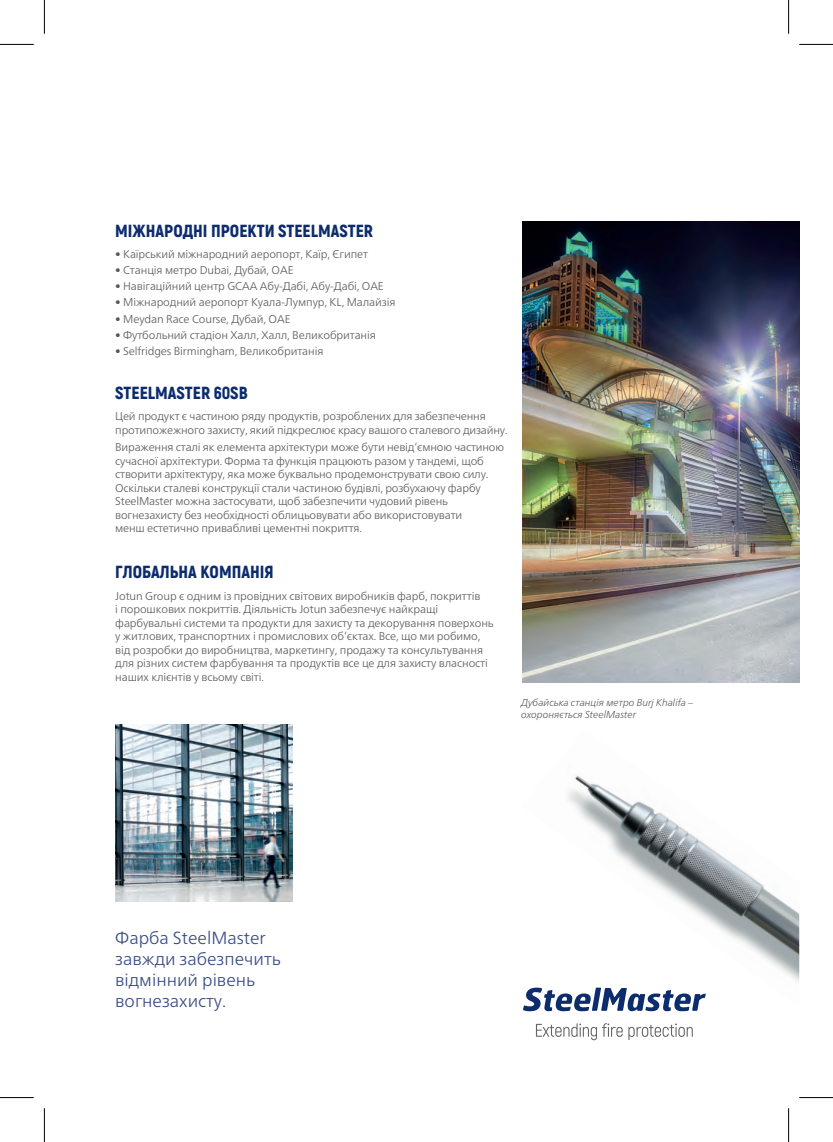
<style>
.page{position:relative;width:833px;height:1142px;background:#fff}
.page>*{position:absolute;margin:0;border:0;box-sizing:border-box;transform-origin:0 0}
.t1{font:300 17.5px/21px "Frutiger Neue LTW1 G";color:#354881}
.t2{font:900 17.5px "Akrobat";color:#0d2c6e}
.t3{font:300 11.25px/13.5px "Frutiger Neue LTW1 G";letter-spacing:-.01em;color:#57585a}
.t4{font:italic 300 10px/12px "Frutiger Neue LTW1 G";letter-spacing:-.01em;color:#57585a}
</style>
<div class="page">
<img style="left:523px;top:222px;width:276px;height:460px">
<img style="left:115px;top:724px;width:177px;height:177px">
<img style="left:567px;top:775px;width:232px;height:207px">
<svg style="left:536px;top:1023px;width:157px;height:16px"></svg>
<svg style="left:523px;top:987px;width:183px;height:23px"></svg>
<hr style="left:0;top:44px;width:34px;height:1px;background:#000">
<hr style="left:799px;top:44px;width:34px;height:1px;background:#000">
<hr style="left:0;top:1097px;width:34px;height:1px;background:#000">
<hr style="left:799px;top:1097px;width:34px;height:1px;background:#000">
<hr style="left:44px;top:0;width:1px;height:34px;background:#000">
<hr style="left:44px;top:1107px;width:1px;height:34px;background:#000">
<hr style="left:788px;top:0;width:1px;height:34px;background:#000">
<hr style="left:788px;top:1107px;width:1px;height:34px;background:#000">
<h1 class="t2" style="left:115px;top:219px;width:259px">МІЖНАРОДНІ ПРОЕКТИ STEELMASTER</h1>
<p class="t3" style="left:115px;top:247px;width:254px">• Каїрський міжнародний аеропорт, Каїр, Єгипет</p>
<p class="t3" style="left:115px;top:263px;width:180px">• Станція метро Dubai, Дубай, ОАЕ</p>
<p class="t3" style="left:115px;top:279px;width:270px">• Навігаційний центр GCAA Абу-Дабі, Абу-Дабі, ОАЕ</p>
<p class="t3" style="left:115px;top:295px;width:282px">• Міжнародний аеропорт Куала-Лумпур, KL, Малайзія</p>
<p class="t3" style="left:115px;top:312px;width:177px">• Meydan Race Course, Дубай, ОАЕ</p>
<p class="t3" style="left:115px;top:328px;width:262px">• Футбольний стадіон Халл, Халл, Великобританія</p>
<p class="t3" style="left:115px;top:344px;width:210px">• Selfridges Birmingham, Великобританія</p>
<h1 class="t2" style="left:115px;top:381px;width:134px">STEELMASTER 60SB</h1>
<p class="t3" style="left:115px;top:409px;width:394px">Цей продукт є частиною ряду продуктів, розроблених для забезпечення протипожежного захисту, який підкреслює красу вашого сталевого дизайну.</p>
<p class="t3" style="left:115px;top:440px;width:390px">Вираження сталі як елемента архітектури може бути невід’ємною частиною сучасної архітектури. Форма та функція працюють разом у тандемі, щоб створити архітектуру, яка може буквально продемонструвати свою силу.<br>Оскільки сталеві конструкції стали частиною будівлі, розбухаючу фарбу SteelMaster можна застосувати, щоб забезпечити чудовий рівень вогнезахисту без необхідності облицьовувати або використовувати<br>менш естетично привабливі цементні покриття.</p>
<h1 class="t2" style="left:115px;top:560px;width:160px">ГЛОБАЛЬНА КОМПАНІЯ</h1>
<p class="t3" style="left:115px;top:588px;width:380px">Jotun Group є одним із провідних світових виробників фарб, покриттів<br>і порошкових покриттів. Діяльність Jotun забезпечує найкращі фарбувальні системи та продукти для захисту та декорування поверхонь у житлових, транспортних і промислових об’єктах. Все, що ми робимо, від розробки до виробництва, маркетингу, продажу та консультування для різних систем фарбування та продуктів все це для захисту власності наших клієнтів у всьому світі.</p>
<p class="t4" style="left:521px;top:696px;width:174px">Дубайська станція метро Burj Khalifa – охороняється SteelMaster</p>
<h1 class="t1" style="left:115px;top:926px;width:167px">Фарба SteelMaster завжди забезпечить відмінний рівень вогнезахисту.</h1>
</div>
